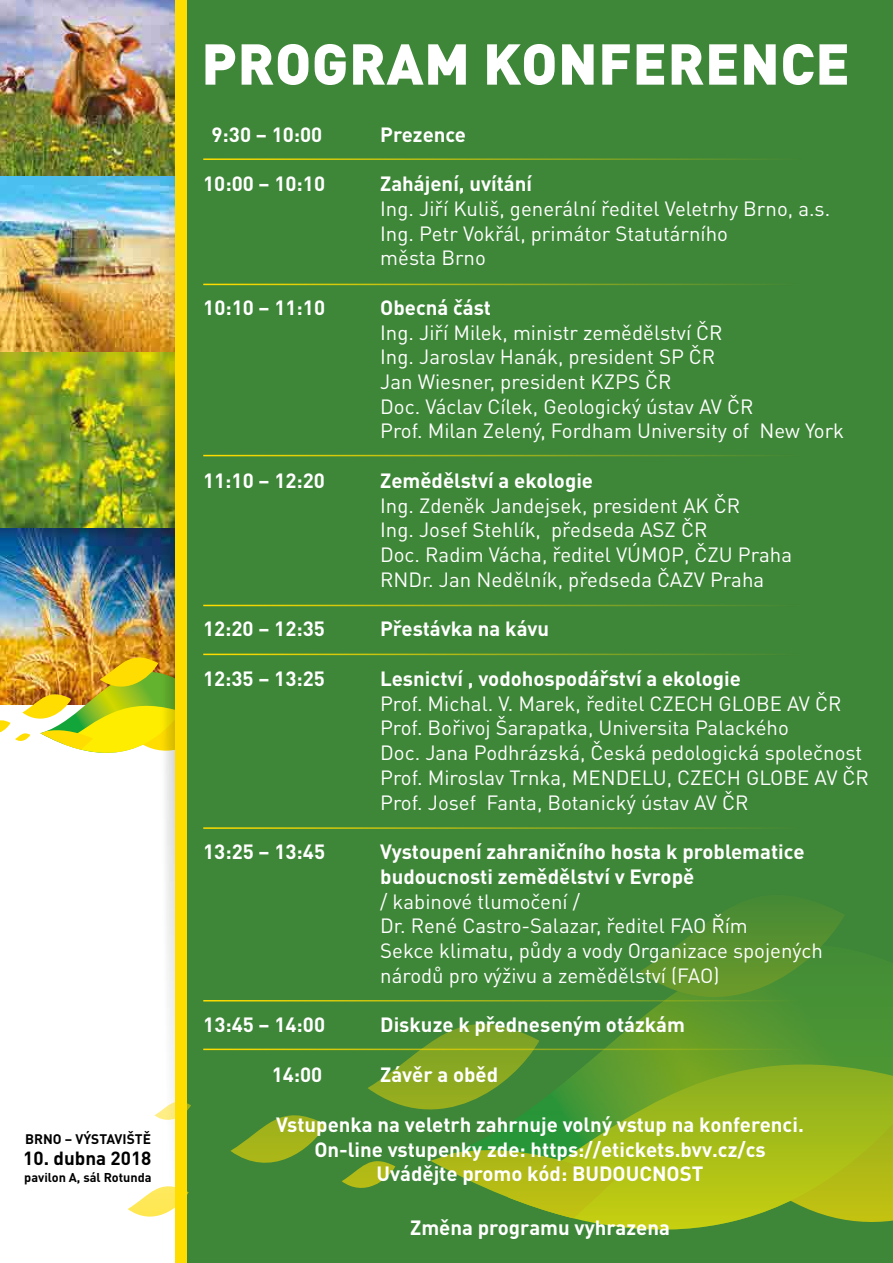
<style>
.page{position:relative;width:893px;height:1263px;background:#fff}
.page>*{position:absolute;margin:0;border:0;box-sizing:border-box;transform-origin:0 0}
.t1{font:900 56.7px "DIN Pro";letter-spacing:.01em;color:#fff}
.t2{font:20.4px/24.8px "DIN Pro";color:#fff}
.t3{font:700 20.4px/24.5px "DIN Pro";color:#fff}
.t4{font:700 18.9px "DIN Pro";color:#000}
.t5{font:700 13.65px "DIN Pro";color:#000}
.t6{font:700 12.75px "DIN Pro";color:#000}
</style>
<div class="page">
<img style="left:0;top:0;width:160px;height:176px">
<img style="left:0;top:176px;width:160px;height:176px">
<img style="left:0;top:352px;width:160px;height:176px">
<img style="left:0;top:528px;width:160px;height:125px">
<img style="left:0;top:653px;width:160px;height:100px">
<img style="left:160px;top:0;width:16px;height:1263px">
<div style="left:176px;top:0;width:717px;height:1263px;background:#3e8638"></div>
<div style="left:176px;top:0;width:11px;height:1263px;background:#fd0"></div>
<svg style="left:616px;top:997px;width:277px;height:33px"></svg>
<svg style="left:640px;top:905px;width:205px;height:125px"></svg>
<svg style="left:154px;top:1096px;width:37px;height:30px"></svg>
<svg style="left:128px;top:1176px;width:61px;height:51px"></svg>
<svg style="left:230px;top:1115px;width:96px;height:48px"></svg>
<svg style="left:572px;top:1030px;width:321px;height:200px;background:#91b21f"></svg>
<svg style="left:342px;top:1001px;width:274px;height:217px"></svg>
<hr style="left:203px;top:1048px;width:598px;height:2px;background:#fd0">
<hr style="left:203px;top:1000px;width:598px;height:1px;background:#fd0">
<hr style="left:203px;top:827px;width:598px;height:2px;background:#fd0">
<hr style="left:203px;top:654px;width:598px;height:1px;background:#fd0">
<hr style="left:203px;top:605px;width:598px;height:1px;background:#fd0">
<hr style="left:203px;top:455px;width:598px;height:1px;background:#fd0">
<hr style="left:203px;top:284px;width:598px;height:1px;background:#fd0">
<hr style="left:203px;top:158px;width:598px;height:2px;background:#fd0">
<p class="t5" style="left:25px;top:1129px;width:128px">BRNO – VÝSTAVIŠTĚ</p>
<p class="t6" style="left:24px;top:1168px;width:129px">pavilon A, sál Rotunda</p>
<p class="t4" style="left:23px;top:1145px;width:130px">10. dubna 2018</p>
<h1 class="t1" style="left:201px;top:26px;width:650px">PROGRAM KONFERENCE</h1>
<p class="t3" style="left:212px;top:121px;width:112px">9:30 – 10:00</p>
<p class="t3" style="left:380px;top:121px;width:87px">Prezence</p>
<p class="t3" style="left:203px;top:171px;width:123px">10:00 – 10:10</p>
<p class="t3" style="left:380px;top:171px;width:153px">Zahájení, uvítání</p>
<p class="t2" style="left:380px;top:195px;width:452px">Ing. Jiří Kuliš, generální ředitel Veletrhy Brno, a.s.<br>Ing. Petr Vokřál, primátor Statutárního<br>města Brno</p>
<p class="t3" style="left:203px;top:294px;width:123px">10:10 – 11:10</p>
<p class="t3" style="left:380px;top:294px;width:112px">Obecná část</p>
<p class="t2" style="left:380px;top:319px;width:466px">Ing. Jiří Milek, ministr zemědělství ČR<br>Ing. Jaroslav Hanák, president SP ČR<br>Jan Wiesner, president KZPS ČR<br>Doc. Václav Cílek, Geologický ústav AV ČR<br>Prof. Milan Zelený, Fordham University of New York</p>
<p class="t3" style="left:203px;top:467px;width:123px">11:10 – 12:20</p>
<p class="t3" style="left:380px;top:467px;width:215px">Zemědělství a ekologie</p>
<p class="t2" style="left:380px;top:492px;width:414px">Ing. Zdeněk Jandejsek, president AK ČR<br>Ing. Josef Stehlík, předseda ASZ ČR<br>Doc. Radim Vácha, ředitel VÚMOP, ČZU Praha RNDr. Jan Nedělník, předseda ČAZV Praha</p>
<p class="t3" style="left:203px;top:616px;width:123px">12:20 – 12:35</p>
<p class="t3" style="left:380px;top:616px;width:171px">Přestávka na kávu</p>
<p class="t3" style="left:203px;top:665px;width:123px">12:35 – 13:25</p>
<p class="t3" style="left:380px;top:665px;width:362px">Lesnictví , vodohospodářství a ekologie</p>
<p class="t2" style="left:380px;top:690px;width:490px">Prof. Michal. V. Marek, ředitel CZECH GLOBE AV ČR Prof. Bořivoj Šarapatka, Universita Palackého<br>Doc. Jana Podhrázská, Česká pedologická společnost Prof. Miroslav Trnka, MENDELU, CZECH GLOBE AV ČR Prof. Josef Fanta, Botanický ústav AV ČR</p>
<p class="t3" style="left:203px;top:838px;width:123px">13:25 – 13:45</p>
<p class="t3" style="left:380px;top:838px;width:426px">Vystoupení zahraničního hosta k problematice budoucnosti zemědělství v Evropě</p>
<p class="t2" style="left:380px;top:888px;width:444px">/ kabinové tlumočení /<br>Dr. René Castro-Salazar, ředitel FAO Řím<br>Sekce klimatu, půdy a vody Organizace spojených národů pro výživu a zemědělství (FAO)</p>
<p class="t3" style="left:203px;top:1012px;width:123px">13:45 – 14:00</p>
<p class="t3" style="left:380px;top:1012px;width:306px">Diskuze k předneseným otázkám</p>
<p class="t3" style="left:272px;top:1061px;width:52px">14:00</p>
<p class="t3" style="left:380px;top:1061px;width:119px">Závěr a oběd</p>
<p class="t3" style="left:276px;top:1112px;width:529px;text-align:center">Vstupenka na veletrh zahrnuje volný vstup na konferenci.<br>On-line vstupenky zde: https://etickets.bvv.cz/cs<br>Uvádějte promo kód: BUDOUCNOST</p>
<p class="t3" style="left:410px;top:1214px;width:261px">Změna programu vyhrazena</p>
</div>
